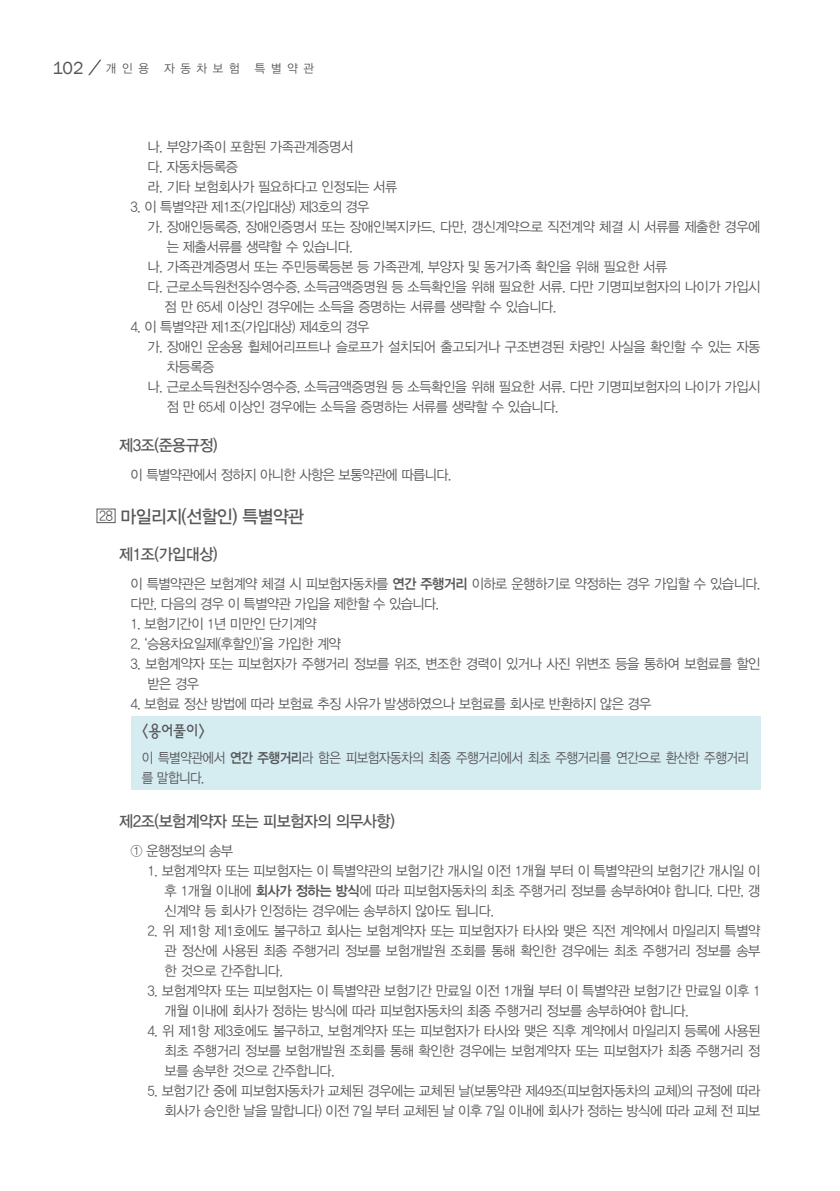
<style>
.page{position:relative;width:840px;height:1191px;background:#fff}
.page>*{position:absolute;margin:0;border:0;box-sizing:border-box;transform-origin:0 0}
.제1장_조{font:18px "YDVYGO Std 33";letter-spacing:-.03em;color:#57585a;scale:.95 1}
.t1{font:18px "Franklin Gothic";color:#57585a}
.제1절{font:16px "YDVYGO Std 33";letter-spacing:-.03em;color:#57585a;scale:.95 1}
.용어풀이{font:16px "YDVYGO Std 23";color:#57585a;scale:.9 1}
.본문_1_내어쓰기{font:14px/20px "YDVYGO Std 32";letter-spacing:-.03em;color:#57585a;scale:.95 1}
.본문_내어쓰기{font:14px/20px "YDVYGO Std 32";letter-spacing:-.04em;color:#57585a;scale:.95 1}
.본문{font:14px/20px "YDVYGO Std 32";letter-spacing:-.04em;color:#57585a;scale:.95 1}
.팁{font:14px/20px "YDVYGO Std 32";letter-spacing:-.04em;color:#57585a;scale:.9 1}
.목차_본문{font:14px "YDVYGO Std 32";color:#57585a;scale:.9 1}
.t2{font:12px "YDVYGO Std 12";letter-spacing:.5em;color:#57585a;scale:.95 1}
.s1{font-family:"YDVYGO Std 12";font-size:12px}
.s2{font-family:"YDVYGO Std 34"}
</style>
<div class="page">
<svg style="left:88px;top:60px;width:13px;height:15px"></svg>
<div style="left:96px;top:508px;width:19px;height:15px;border:1px solid #57585a"></div>
<div style="left:130px;top:716px;width:630px;height:74px;background:#d5ecf1"></div>
<p class="t1" style="left:52px;top:57px;width:98px">102 <span class="s1">개인용</span></p>
<p class="t2" style="left:164px;top:62px;width:81px">자동차보험</p>
<p class="t2" style="left:255px;top:62px;width:64px">특별약관</p>
<p class="본문_1_내어쓰기" style="left:147px;top:137px;width:218px">나. 부양가족이 포함된 가족관계증명서</p>
<p class="본문_1_내어쓰기" style="left:147px;top:157px;width:97px">다. 자동차등록증</p>
<p class="본문_1_내어쓰기" style="left:147px;top:177px;width:264px">라. 기타 보험회사가 필요하다고 인정되는 서류</p>
<p class="본문_내어쓰기" style="left:130px;top:197px;width:253px">3. 이 특별약관 제1조(가입대상) 제3호의 경우</p>
<p class="본문_1_내어쓰기" style="left:166px;top:217px;width:626px;text-indent:-19px">가. 장애인등록증, 장애인증명서 또는 장애인복지카드. 다만, 갱신계약으로 직전계약 체결 시 서류를 제출한 경우에 는 제출서류를 생략할 수 있습니다.</p>
<p class="본문_1_내어쓰기" style="left:147px;top:257px;width:548px">나. 가족관계증명서 또는 주민등록등본 등 가족관계, 부양자 및 동거가족 확인을 위해 필요한 서류</p>
<p class="본문_1_내어쓰기" style="left:164px;top:277px;width:628px;text-indent:-17px">다. 근로소득원천징수영수증, 소득금액증명원 등 소득확인을 위해 필요한 서류. 다만 기명피보험자의 나이가 가입시 점 만 65세 이상인 경우에는 소득을 증명하는 서류를 생략할 수 있습니다.</p>
<p class="본문_내어쓰기" style="left:130px;top:317px;width:253px">4. 이 특별약관 제1조(가입대상) 제4호의 경우</p>
<p class="본문_1_내어쓰기" style="left:166px;top:337px;width:626px;text-indent:-19px">가. 장애인 운송용 휠체어리프트나 슬로프가 설치되어 출고되거나 구조변경된 차량인 사실을 확인할 수 있는 자동 차등록증</p>
<p class="본문_1_내어쓰기" style="left:166px;top:377px;width:626px;text-indent:-19px">나. 근로소득원천징수영수증, 소득금액증명원 등 소득확인을 위해 필요한 서류. 다만 기명피보험자의 나이가 가입시 점 만 65세 이상인 경우에는 소득을 증명하는 서류를 생략할 수 있습니다.</p>
<p class="제1절" style="left:119px;top:436px;width:105px">제3조(준용규정)</p>
<p class="본문" style="left:130px;top:465px;width:339px">이 특별약관에서 정하지 아니한 사항은 보통약관에 따릅니다.</p>
<p class="목차_본문" style="left:99px;top:509px;width:17px">28</p>
<p class="제1장_조" style="left:120px;top:507px;width:194px">마일리지(선할인) 특별약관</p>
<p class="제1절" style="left:119px;top:546px;width:105px">제1조(가입대상)</p>
<p class="본문" style="left:130px;top:574px;width:664px">이 특별약관은 보험계약 체결 시 피보험자동차를 <span class="s2">연간 주행거리</span> 이하로 운행하기로 약정하는 경우 가입할 수 있습니다. 다만, 다음의 경우 이 특별약관 가입을 제한할 수 있습니다.</p>
<p class="본문_내어쓰기" style="left:130px;top:614px;width:197px">1. 보험기간이 1년 미만인 단기계약</p>
<p class="본문" style="left:130px;top:634px;width:223px">2. ‘승용차요일제(후할인)’을 가입한 계약</p>
<p class="본문_내어쓰기" style="left:147px;top:654px;width:646px;text-indent:-17px">3. 보험계약자 또는 피보험자가 주행거리 정보를 위조, 변조한 경력이 있거나 사진 위변조 등을 통하여 보험료를 할인 받은 경우</p>
<p class="본문_내어쓰기" style="left:130px;top:694px;width:549px">4. 보험료 정산 방법에 따라 보험료 추징 사유가 발생하였으나 보험료를 회사로 반환하지 않은 경우</p>
<p class="용어풀이" style="left:142px;top:723px;width:72px">&lt;용어풀이&gt;</p>
<p class="팁" style="left:142px;top:747px;width:676px">이 특별약관에서 <span class="s2">연간 주행거리</span>라 함은 피보험자동차의 최종 주행거리에서 최초 주행거리를 연간으로 환산한 주행거리 를 말합니다.</p>
<p class="제1절" style="left:119px;top:812px;width:291px">제2조(보험계약자 또는 피보험자의 의무사항)</p>
<p class="본문" style="left:130px;top:840px;width:109px">① 운행정보의 송부</p>
<p class="본문_1_내어쓰기" style="left:164px;top:860px;width:628px;text-align:justify;text-indent:-17px">1. 보험계약자 또는 피보험자는 이 특별약관의 보험기간 개시일 이전 1개월 부터 이 특별약관의 보험기간 개시일 이 후 1개월 이내에 <span class="s2">회사가 정하는 방식</span>에 따라 피보험자동차의 최초 주행거리 정보를 송부하여야 합니다. 다만, 갱 신계약 등 회사가 인정하는 경우에는 송부하지 않아도 됩니다.</p>
<p class="본문_1_내어쓰기" style="left:164px;top:920px;width:628px;text-align:justify;text-indent:-17px">2. 위 제1항 제1호에도 불구하고 회사는 보험계약자 또는 피보험자가 타사와 맺은 직전 계약에서 마일리지 특별약 관 정산에 사용된 최종 주행거리 정보를 보험개발원 조회를 통해 확인한 경우에는 최초 주행거리 정보를 송부 한 것으로 간주합니다.</p>
<p class="본문_1_내어쓰기" style="left:164px;top:980px;width:628px;text-indent:-17px">3. 보험계약자 또는 피보험자는 이 특별약관 보험기간 만료일 이전 1개월 부터 이 특별약관 보험기간 만료일 이후 1 개월 이내에 회사가 정하는 방식에 따라 피보험자동차의 최종 주행거리 정보를 송부하여야 합니다.</p>
<p class="본문_1_내어쓰기" style="left:164px;top:1020px;width:628px;text-align:justify;text-indent:-17px">4. 위 제1항 제3호에도 불구하고, 보험계약자 또는 피보험자가 타사와 맺은 직후 계약에서 마일리지 등록에 사용된 최초 주행거리 정보를 보험개발원 조회를 통해 확인한 경우에는 보험계약자 또는 피보험자가 최종 주행거리 정 보를 송부한 것으로 간주합니다.</p>
<p class="본문_1_내어쓰기" style="left:147px;top:1080px;width:646px;text-align:right">5. 보험기간 중에 피보험자동차가 교체된 경우에는 교체된 날(보통약관 제49조(피보험자동차의 교체)의 규정에 따라 회사가 승인한 날을 말합니다) 이전 7일 부터 교체된 날 이후 7일 이내에 회사가 정하는 방식에 따라 교체 전 피보</p>
</div>
